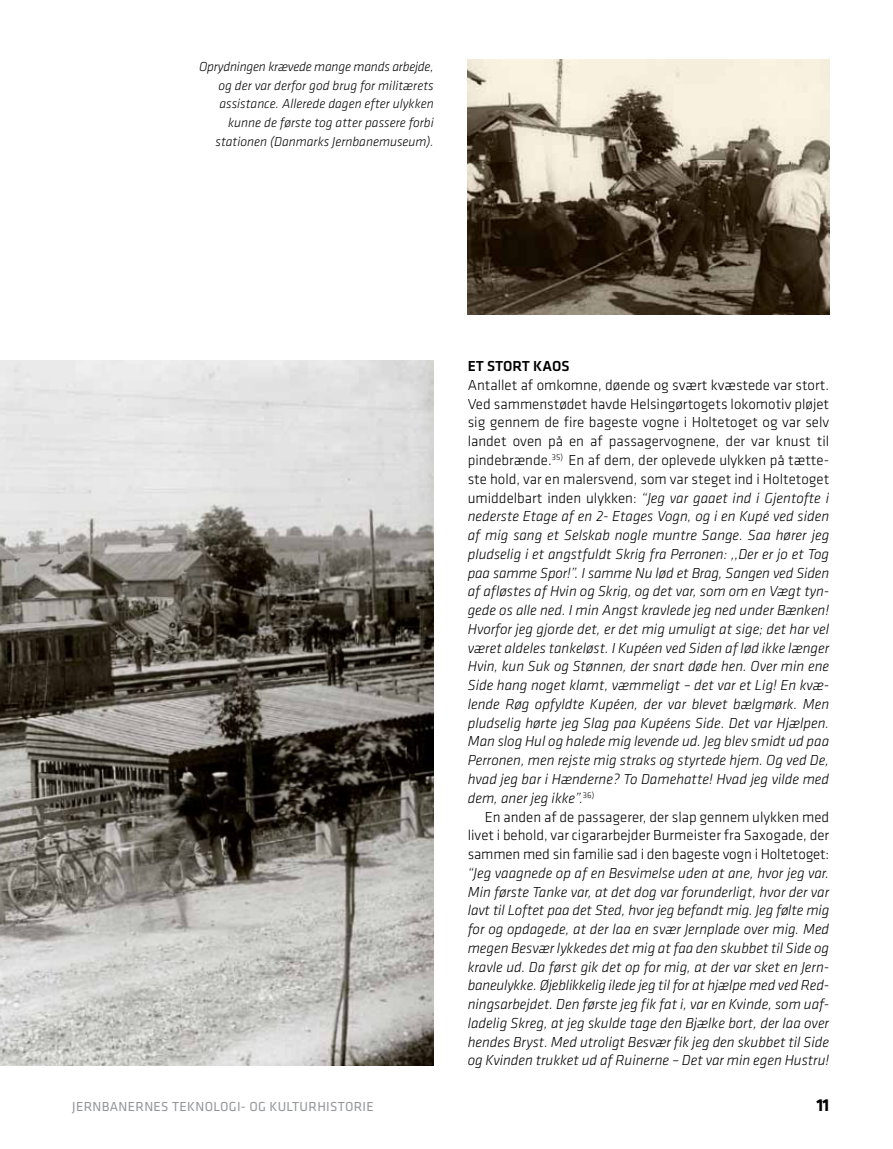
<style>
.page{position:relative;width:893px;height:1149px;background:#fff}
.page>*{position:absolute;margin:0;border:0;box-sizing:border-box;transform-origin:0 0}
.t1{font:700 18px "Klavika";color:#000}
.t2{font:italic 300 15px/18.8px "Klavika";color:#000;text-align:justify}
.t3{font:300 15px/18.8px "Klavika";letter-spacing:-.01em;color:#000;text-align:justify}
.t4{font:500 15px "Klavika";color:#000}
.t5{font:italic 300 13.5px/18.8px "Klavika";color:#000;text-align:right}
.t6{font:13.5px "Klavika";letter-spacing:.025em;color:#939598}
.s1{font-style:normal}
</style>
<div class="page">
<img style="left:0;top:361px;width:434px;height:704px">
<img style="left:468px;top:60px;width:361px;height:255px">
<p class="t5" style="left:199px;top:57px;width:236px">Oprydningen krævede mange mands arbejde, og der var derfor god brug for militærets assistance. Allerede dagen efter ulykken kunne de første tog atter passere forbi stationen (Danmarks Jernbanemuseum).</p>
<p class="t4" style="left:468px;top:356px;width:103px">ET STORT KAOS</p>
<p class="t2" style="left:468px;top:375px;width:363px"><span class="s1">Antallet af omkomne, døende og svært kvæstede var stort.<br>Ved sammenstødet havde Helsingørtogets lokomotiv pløjet sig gennem de fire bageste vogne i Holtetoget og var selv landet oven på en af passagervognene, der var knust til pindebrænde.</span><sup>35)</sup> <span class="s1">En af dem, der oplevede ulykken på tætte&shy;ste hold, var en malersvend, som var steget ind i Holtetoget umiddelbart inden ulykken:</span> “Jeg var gaaet ind i Gjentofte i nederste Etage af en 2- Etages Vogn, og i en Kupé ved siden af mig sang et Selskab nogle muntre Sange. Saa hører jeg pludselig i et angstfuldt Skrig fra Perronen: ,,Der er jo et Tog paa samme Spor!”. I samme Nu lød et Brag, Sangen ved Siden af afløstes af Hvin og Skrig, og det var, som om en Vægt tyn&shy;gede os alle ned. I min Angst kravlede jeg ned under Bænken!<br>Hvorfor jeg gjorde det, er det mig umuligt at sige; det har vel været aldeles tankeløst. I Kupéen ved Siden af lød ikke længer Hvin, kun Suk og Stønnen, der snart døde hen. Over min ene Side hang noget klamt, væmmeligt – det var et Lig! En kvæ&shy;lende Røg opfyldte Kupéen, der var blevet bælgmørk. Men pludselig hørte jeg Slag paa Kupéens Side. Det var Hjælpen.<br>Man slog Hul og halede mig levende ud. Jeg blev smidt ud paa Perronen, men rejste mig straks og styrtede hjem. Og ved De, hvad jeg bar i Hænderne? To Damehatte! Hvad jeg vilde med dem, aner jeg ikke”.<sup>36)</sup></p>
<p class="t3" style="left:468px;top:806px;width:363px;text-indent:17px">En anden af de passagerer, der slap gennem ulykken med livet i behold, var cigararbejder Burmeister fra Saxogade, der sammen med sin familie sad i den bageste vogn i Holtetoget:</p>
<p class="t2" style="left:468px;top:863px;width:363px">“Jeg vaagnede op af en Besvimelse uden at ane, hvor jeg var.<br>Min første Tanke var, at det dog var forunderligt, hvor der var lavt til Loftet paa det Sted, hvor jeg befandt mig. Jeg følte mig for og opdagede, at der laa en svær Jernplade over mig. Med megen Besvær lykkedes det mig at faa den skubbet til Side og kravle ud. Da først gik det op for mig, at der var sket en Jern&shy;baneulykke. Øjeblikkelig ilede jeg til for at hjælpe med ved Red&shy;ningsarbejdet. Den første jeg fik fat i, var en Kvinde, som uaf&shy;ladelig Skreg, at jeg skulde tage den Bjælke bort, der laa over hendes Bryst. Med utroligt Besvær fik jeg den skubbet til Side og Kvinden trukket ud af Ruinerne – Det var min egen Hustru!</p>
<p class="t6" style="left:72px;top:1097px;width:303px">JERNBANERNES TEKNOLOGI- OG KULTURHISTORIE</p>
<p class="t1" style="left:816px;top:1092px;width:14px">11</p>
</div>
